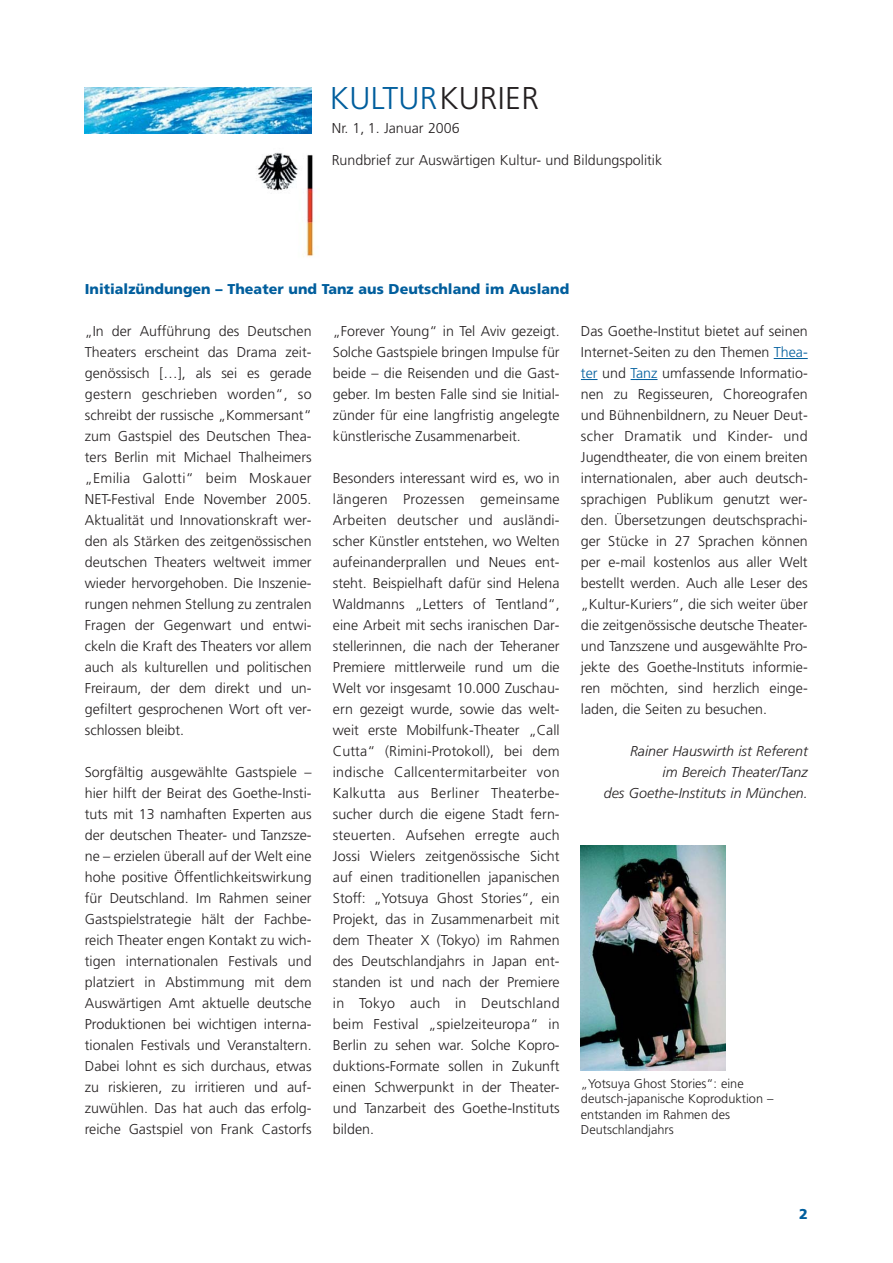
<style>
.page{position:relative;width:893px;height:1263px;background:#fff}
.page>*{position:absolute;margin:0;border:0;box-sizing:border-box;transform-origin:0 0}
.t1{font:300 31.5px "Frutiger";letter-spacing:.01em;color:#005e9d}
.t2{font:300 14.25px/21px "Frutiger";color:#231f20;text-align:justify}
.t3{font:italic 300 14.25px/21px "Frutiger";color:#231f20;text-align:right}
.t4{font:900 14.25px "Frutiger";color:#005e9d}
.t5{font:300 12.75px/15.3px "Frutiger";color:#231f20}
.s1{color:#231f20}
.s2{color:#005e9d}
</style>
<div class="page">
<img style="left:85px;top:87px;width:227px;height:46px">
<img style="left:258px;top:152px;width:62px;height:105px">
<svg style="left:774px;top:358px;width:34px;height:1px"></svg>
<svg style="left:581px;top:379px;width:17px;height:1px"></svg>
<svg style="left:631px;top:379px;width:26px;height:1px"></svg>
<img style="left:581px;top:845px;width:145px;height:225px">
<h1 class="t1" style="left:330px;top:86px;width:210px">KULTUR<span class="s1">KURIER</span></h1>
<p class="t2" style="left:332px;top:119px;width:129px">Nr. 1, 1. Januar 2006</p>
<p class="t2" style="left:332px;top:150px;width:332px">Rundbrief zur Auswärtigen Kultur- und Bildungspolitik</p>
<p class="t4" style="left:85px;top:283px;width:486px">Initialzündungen – Theater und Tanz aus Deutschland im Ausland</p>
<p class="t2" style="left:85px;top:322px;width:228px">„In der Aufführung des Deutschen Theaters erscheint das Drama zeit&shy;genössisch […], als sei es gerade gestern geschrieben worden“, so schreibt der russische „Kommersant“ zum Gastspiel des Deutschen Thea&shy;ters Berlin mit Michael Thalheimers „Emilia Galotti“ beim Moskauer NET-Festival Ende November 2005.<br>Aktualität und Innovationskraft wer&shy;den als Stärken des zeitgenössischen deutschen Theaters weltweit immer wieder hervorgehoben. Die Inszenie&shy;rungen nehmen Stellung zu zentralen Fragen der Gegenwart und entwi&shy;ckeln die Kraft des Theaters vor allem auch als kulturellen und politischen Freiraum, der dem direkt und un&shy;gefiltert gesprochenen Wort oft ver&shy;schlossen bleibt.</p>
<p class="t2" style="left:85px;top:763px;width:228px">Sorgfältig ausgewählte Gastspiele – hier hilft der Beirat des Goethe-Insti&shy;tuts mit 13 namhaften Experten aus der deutschen Theater- und Tanzsze&shy;ne – erzielen überall auf der Welt eine hohe positive Öffentlichkeitswirkung für Deutschland. Im Rahmen seiner Gastspielstrategie hält der Fachbe&shy;reich Theater engen Kontakt zu wich&shy;tigen internationalen Festivals und platziert in Abstimmung mit dem Auswärtigen Amt aktuelle deutsche Produktionen bei wichtigen interna&shy;tionalen Festivals und Veranstaltern.<br>Dabei lohnt es sich durchaus, etwas zu riskieren, zu irritieren und auf&shy;zuwühlen. Das hat auch das erfolg&shy;reiche Gastspiel von Frank Castorfs</p>
<p class="t2" style="left:333px;top:322px;width:228px">„Forever Young“ in Tel Aviv gezeigt.<br>Solche Gastspiele bringen Impulse für beide – die Reisenden und die Gast&shy;geber. Im besten Falle sind sie Initial&shy;zünder für eine langfristig angelegte künstlerische Zusammenarbeit.</p>
<p class="t2" style="left:333px;top:469px;width:228px">Besonders interessant wird es, wo in längeren Prozessen gemeinsame Arbeiten deutscher und ausländi&shy;scher Künstler entstehen, wo Welten aufeinanderprallen und Neues ent&shy;steht. Beispielhaft dafür sind Helena Waldmanns „Letters of Tentland“, eine Arbeit mit sechs iranischen Dar&shy;stellerinnen, die nach der Teheraner Premiere mittlerweile rund um die Welt vor insgesamt 10.000 Zuschau&shy;ern gezeigt wurde, sowie das welt&shy;weit erste Mobilfunk-Theater „Call Cutta“ (Rimini-Protokoll), bei dem indische Callcentermitarbeiter von Kalkutta aus Berliner Theaterbe&shy;sucher durch die eigene Stadt fern&shy;steuerten. Aufsehen erregte auch Jossi Wielers zeitgenössische Sicht auf einen traditionellen japanischen Stoff: „Yotsuya Ghost Stories“, ein Projekt, das in Zusammenarbeit mit dem Theater X (Tokyo) im Rahmen des Deutschlandjahrs in Japan ent&shy;standen ist und nach der Premiere in Tokyo auch in Deutschland beim Festival „spielzeiteuropa“ in Berlin zu sehen war. Solche Kopro&shy;duktions-Formate sollen in Zukunft einen Schwerpunkt in der Theater&shy;und Tanzarbeit des Goethe-Instituts bilden.</p>
<p class="t2" style="left:581px;top:322px;width:228px">Das Goethe-Institut bietet auf seinen Internet-Seiten zu den Themen <span class="s2">Thea&shy;ter</span> und <span class="s2">Tanz</span> umfassende Informatio&shy;nen zu Regisseuren, Choreografen und Bühnenbildnern, zu Neuer Deut&shy;scher Dramatik und Kinder- und Jugendtheater, die von einem breiten internationalen, aber auch deutsch&shy;sprachigen Publikum genutzt wer&shy;den. Übersetzungen deutschsprachi&shy;ger Stücke in 27 Sprachen können per e-mail kostenlos aus aller Welt bestellt werden. Auch alle Leser des „Kultur-Kuriers“, die sich weiter über die zeitgenössische deutsche Theater&shy;und Tanzszene und ausgewählte Pro&shy;jekte des Goethe-Instituts informie&shy;ren möchten, sind herzlich einge&shy;laden, die Seiten zu besuchen.</p>
<p class="t3" style="left:604px;top:742px;width:205px">Rainer Hauswirth ist Referent<br>im Bereich Theater/Tanz<br>des Goethe-Instituts in München.</p>
<p class="t5" style="left:581px;top:1077px;width:194px">„Yotsuya Ghost Stories“: eine deutsch-japanische Koproduktion – entstanden im Rahmen des<br>Deutschlandjahrs</p>
<p class="t4" style="left:799px;top:1208px;width:10px">2</p>
</div>
